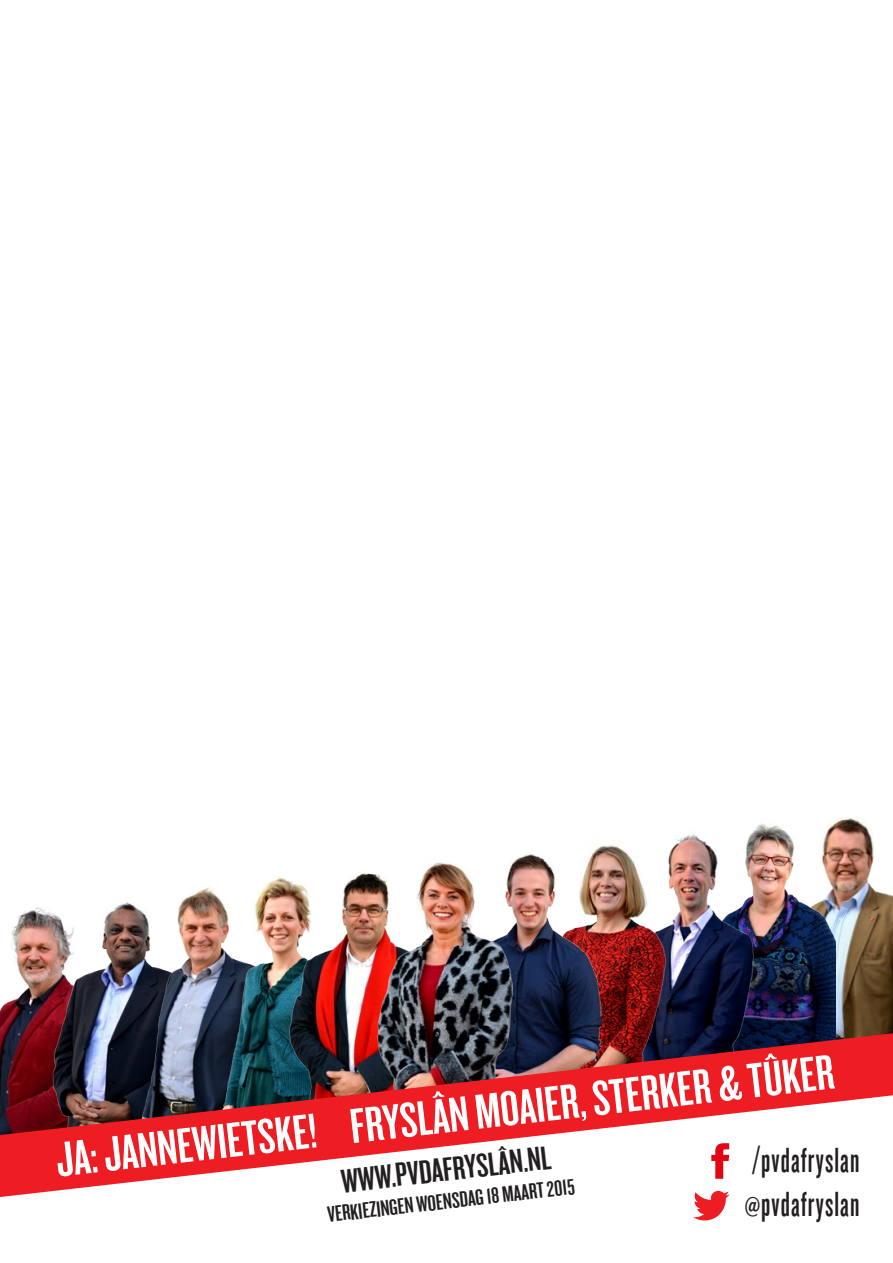
<style>
.page{position:relative;width:893px;height:1263px;background:#fff}
.page>*{position:absolute;margin:0;border:0;box-sizing:border-box;transform-origin:0 0}
.t1{font:51px "Knockout HTF47 Bantamweight";color:#fff;scale:1.18 1}
.t2{font:36px "Knockout HTF47 Bantamweight";letter-spacing:.03em;color:#231f20}
.t3{font:34.5px "Knockout HTF47 Bantamweight";color:#231f20;scale:1.18 1}
.t4{font:22.95px "Knockout HTF47 Bantamweight";color:#231f20;scale:1.18 1}
</style>
<div class="page">
<img style="left:0;top:907px;width:48px;height:126px">
<img style="left:48px;top:902px;width:90px;height:131px">
<img style="left:138px;top:887px;width:80px;height:146px">
<img style="left:835px;top:818px;width:58px;height:215px">
<img style="left:756px;top:823px;width:79px;height:210px">
<img style="left:684px;top:829px;width:82px;height:204px">
<img style="left:593px;top:836px;width:107px;height:197px">
<img style="left:518px;top:852px;width:84px;height:181px">
<img style="left:218px;top:877px;width:71px;height:156px">
<img style="left:289px;top:873px;width:88px;height:160px">
<img style="left:377px;top:858px;width:143px;height:175px">
<img style="left:0;top:1033px;width:893px;height:164px">
<svg style="left:693px;top:1191px;width:36px;height:29px"></svg>
<svg style="left:711px;top:1143px;width:18px;height:36px"></svg>
<p class="t1" style="left:53px;top:1131px;width:665px;rotate:-6deg">JA: JANNEWIETSKE! FRYSLÂN MOAIER, STERKER &amp; TÛKER</p>
<p class="t2" style="left:745px;top:1186px;width:116px">@pvdafryslan</p>
<p class="t3" style="left:339px;top:1165px;width:180px;rotate:-7deg">WWW.PVDAFRYSLÂN.NL</p>
<p class="t2" style="left:753px;top:1142px;width:108px">/pvdafryslan</p>
<p class="t4" style="left:326px;top:1204px;width:212px;rotate:-7deg">VERKIEZINGEN WOENSDAG 18 MAART 2015</p>
</div>
